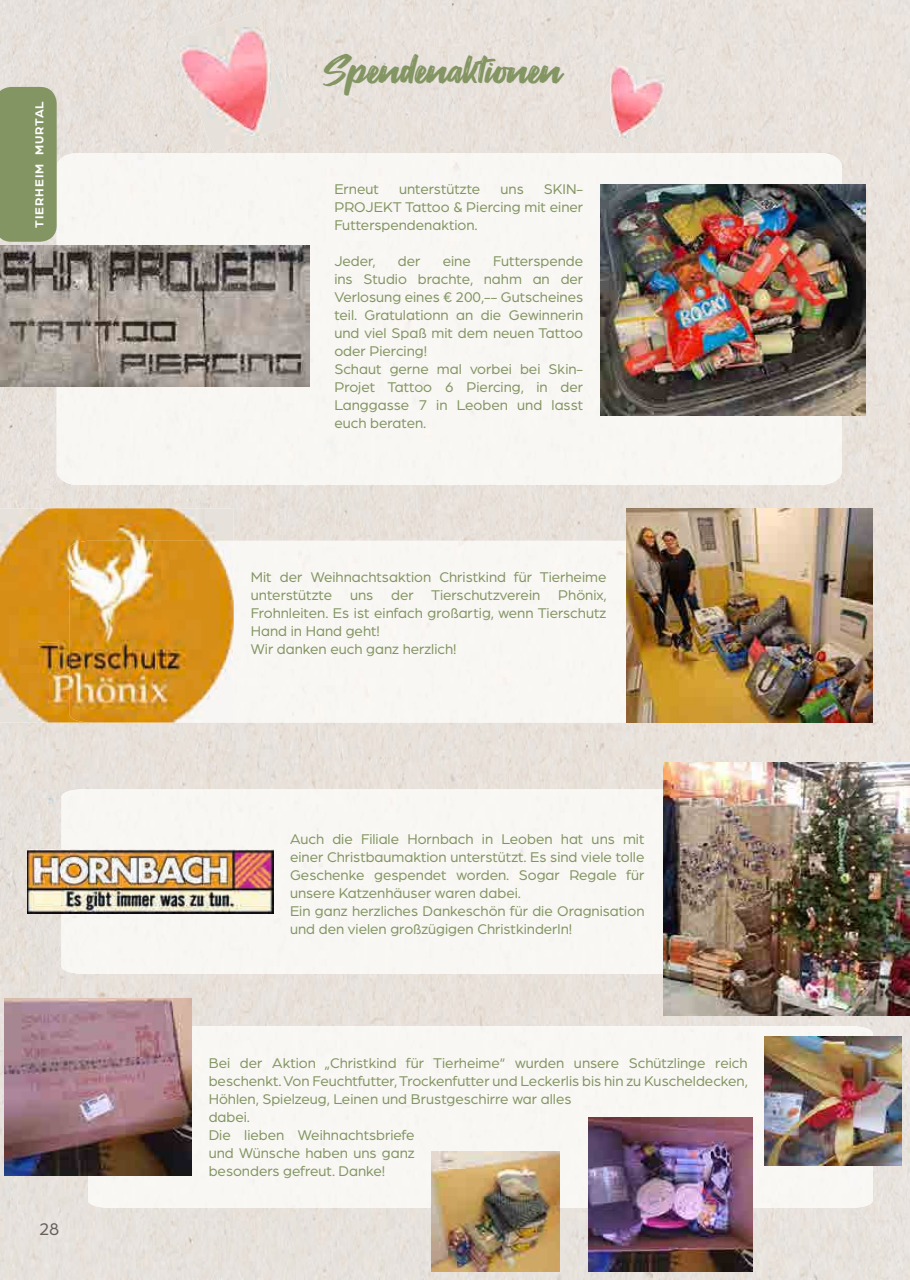
<style>
.page{position:relative;width:910px;height:1280px;background:#fff}
.page>*{position:absolute;margin:0;border:0;box-sizing:border-box;transform-origin:0 0}
.t1{font:39px "Fontjek";color:#829562}
.t2{font:18px "Arboria";color:#675e59}
.t3{font:15px/18px "Arboria";color:#829562}
.t4{font:700 12.3px "Arboria";letter-spacing:.075em;color:#fff}
</style>
<div class="page">
<div style="left:831px;top:0;width:79px;height:1066px;background:#e9e2dc"></div>
<div style="left:857px;top:1066px;width:53px;height:214px;background:#e7e2dd"></div>
<div style="left:0;top:1174px;width:857px;height:106px;background:#e7e2dc"></div>
<div style="left:268px;top:0;width:563px;height:153px;background:#e8e1dc"></div>
<div style="left:214px;top:485px;width:617px;height:56px;background:#e8e1da"></div>
<div style="left:0;top:722px;width:831px;height:77px;background:#e8e1da"></div>
<div style="left:0;top:961px;width:831px;height:105px;background:#e8e1da"></div>
<div style="left:0;top:0;width:268px;height:52px;background:#e6e1dc"></div>
<div style="left:57px;top:108px;width:115px;height:45px;background:#e7e0db"></div>
<div style="left:0;top:52px;width:172px;height:56px;background:#e7e0db"></div>
<div style="left:0;top:481px;width:214px;height:27px;background:#e7e1da"></div>
<img style="left:0;top:1066px;width:4px;height:108px">
<div style="left:0;top:242px;width:57px;height:239px;background:#e7e0db"></div>
<div style="left:0;top:799px;width:61px;height:54px;background:#e6e1db"></div>
<div style="left:0;top:907px;width:61px;height:54px;background:#e6e0da"></div>
<img style="left:0;top:853px;width:27px;height:54px">
<div style="left:57px;top:153px;width:785px;height:332px;background:#f9f7f4"></div>
<div style="left:234px;top:541px;width:393px;height:181px;background:#f9f7f4"></div>
<img style="left:0;top:246px;width:310px;height:141px">
<img style="left:592px;top:57px;width:78px;height:90px">
<img style="left:600px;top:184px;width:266px;height:231px">
<img style="left:0;top:508px;width:234px;height:214px">
<img style="left:70px;top:541px;width:164px;height:181px">
<img style="left:627px;top:508px;width:246px;height:214px">
<div style="left:61px;top:789px;width:603px;height:185px;background:#f9f7f4"></div>
<img style="left:664px;top:762px;width:246px;height:253px">
<img style="left:27px;top:850px;width:246px;height:63px">
<div style="left:88px;top:1026px;width:785px;height:182px;background:#f9f7f4"></div>
<img style="left:588px;top:1117px;width:165px;height:154px">
<img style="left:4px;top:999px;width:188px;height:176px">
<img style="left:765px;top:1036px;width:136px;height:129px">
<img style="left:432px;top:1151px;width:128px;height:120px">
<img style="left:172px;top:10px;width:123px;height:143px">
<div style="left:0;top:87px;width:57px;height:155px;background:#849564"></div>
<p class="t4" style="left:31px;top:227px;width:128px;rotate:-90deg">TIERHEIM MURTAL</p>
<p class="t2" style="left:39px;top:1217px;width:22px">28</p>
<h1 class="t1" style="left:323px;top:45px;width:240px">Spendenaktionen</h1>
<p class="t3" style="left:334px;top:180px;width:46px">Erneut</p>
<p class="t3" style="left:399px;top:180px;width:83px">unterstützte</p>
<p class="t3" style="left:500px;top:180px;width:25px">uns</p>
<p class="t3" style="left:334px;top:180px;width:250px;text-align:justify;text-indent:210px">SKIN-PROJEKT Tattoo &amp; Piercing mit einer Futterspendenaktion.</p>
<p class="t3" style="left:334px;top:252px;width:43px">Jeder,</p>
<p class="t3" style="left:398px;top:252px;width:24px">der</p>
<p class="t3" style="left:443px;top:252px;width:30px">eine</p>
<p class="t3" style="left:334px;top:252px;width:250px;text-indent:159px">Futterspende ins Studio brachte, nahm an der<br>Verlosung eines € 200,-- Gutscheines teil. Gratulationn an die Gewinnerin und viel Spaß mit dem neuen Tattoo oder Piercing!<br>Schaut gerne mal vorbei bei Skin-<br>Projet Tattoo 6 Piercing, in der<br>Langgasse 7 in Leoben und lasst euch beraten.</p>
<p class="t3" style="left:251px;top:567px;width:357px">Mit der Weihnachtsaktion Christkind für Tierheime unterstützte uns der Tierschutzverein Phönix, Frohnleiten. Es ist einfach großartig, wenn Tierschutz Hand in Hand geht!<br>Wir danken euch ganz herzlich!</p>
<p class="t3" style="left:290px;top:829px;width:356px">Auch die Filiale Hornbach in Leoben hat uns mit einer Christbaumaktion unterstützt. Es sind viele tolle Geschenke gespendet worden. Sogar Regale für unsere Katzenhäuser waren dabei.<br>Ein ganz herzliches Dankeschön für die Oragnisation und den vielen großzügigen Christkinderln!</p>
<p class="t3" style="left:209px;top:1053px;width:541px">Bei der Aktion „Christkind für Tierheime“ wurden unsere Schützlinge reich beschenkt. Von Feuchtfutter, Trockenfutter und Leckerlis bis hin zu Kuscheldecken, Höhlen, Spielzeug, Leinen und Brustgeschirre war alles<br>dabei.<br>Die lieben Weihnachtsbriefe<br>und Wünsche haben uns ganz<br>besonders gefreut. Danke!</p>
</div>
